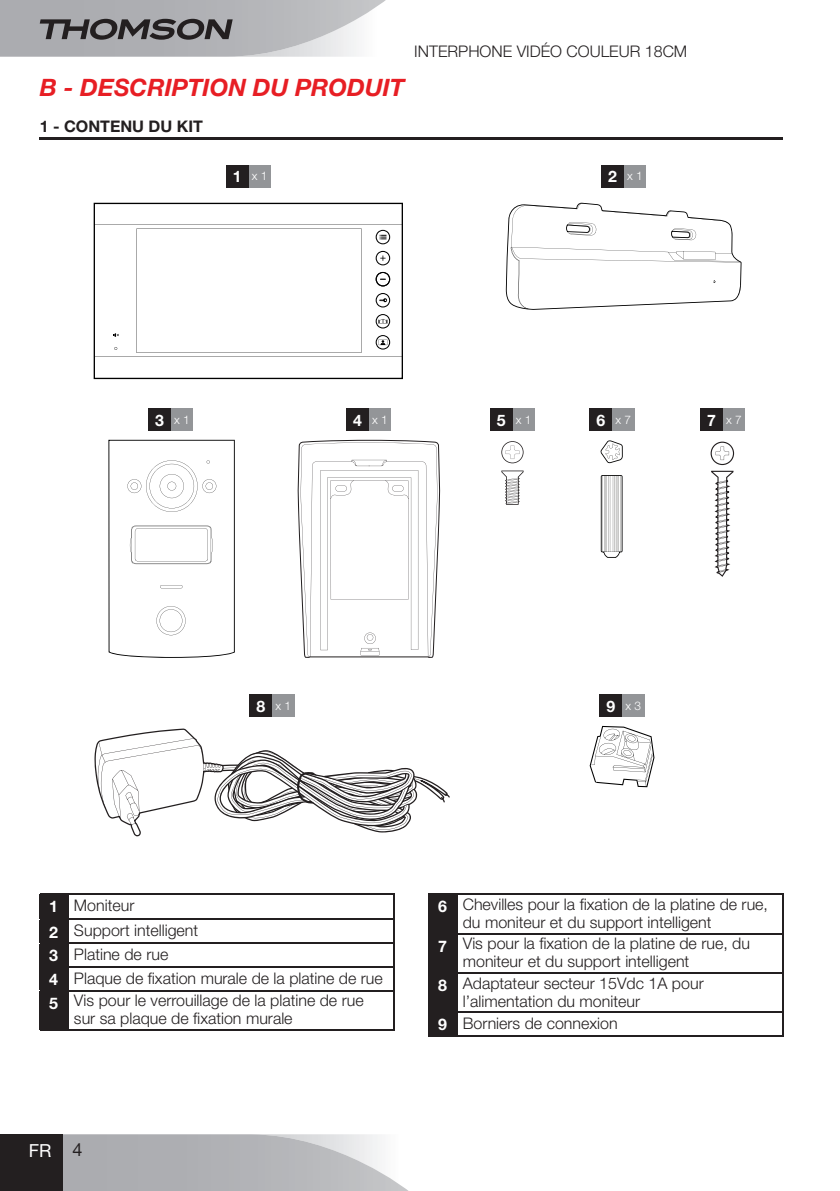
<style>
.page{position:relative;width:840px;height:1191px;background:#fff}
.page>*{position:absolute;margin:0;border:0;box-sizing:border-box;transform-origin:0 0}
.t1{font:italic 700 24px "Helvetica Neue";color:#e71e24}
.t2{font:18px "Helvetica Neue";color:#fff}
.t3{font:300 16px/23.8px "Helvetica Neue";color:#231f20}
.t4{font:700 16px "Helvetica Neue";color:#231f20}
.t5{font:300 11.8px "Helvetica Neue";color:#fff}
.s1{font-weight:700;font-size:15.8px}
.s2{font-weight:700;color:#fff}
.s3{color:#231f20}
</style>
<div class="page">
<svg style="left:62px;top:1134px;width:346px;height:57px;background:#babbbe"></svg>
<div style="left:0;top:1134px;width:62px;height:57px;background:#231f20"></div>
<svg style="left:0;top:0;width:385px;height:57px;background:#acadb0"></svg>
<hr style="left:40px;top:137px;width:742px;height:2px;background:#231f20">
<svg style="left:94px;top:203px;width:308px;height:175px"></svg>
<svg style="left:113px;top:333px;width:6px;height:4px"></svg>
<svg style="left:375px;top:314px;width:15px;height:14px"></svg>
<svg style="left:375px;top:272px;width:15px;height:14px"></svg>
<svg style="left:375px;top:251px;width:15px;height:14px"></svg>
<svg style="left:375px;top:335px;width:15px;height:14px"></svg>
<svg style="left:375px;top:230px;width:15px;height:14px"></svg>
<svg style="left:375px;top:293px;width:15px;height:14px"></svg>
<div style="left:226px;top:165px;width:44px;height:22px;background:#939598"></div>
<div style="left:226px;top:165px;width:22px;height:22px;background:#231f20"></div>
<svg style="left:94px;top:728px;width:355px;height:108px"></svg>
<div style="left:249px;top:694px;width:45px;height:23px;background:#939598"></div>
<div style="left:249px;top:694px;width:23px;height:23px;background:#231f20"></div>
<svg style="left:600px;top:475px;width:22px;height:83px"></svg>
<svg style="left:600px;top:440px;width:22px;height:23px"></svg>
<div style="left:589px;top:408px;width:45px;height:23px;background:#939598"></div>
<div style="left:589px;top:408px;width:22px;height:23px;background:#231f20"></div>
<svg style="left:711px;top:471px;width:22px;height:106px"></svg>
<svg style="left:710px;top:441px;width:23px;height:24px"></svg>
<div style="left:699px;top:408px;width:45px;height:23px;background:#939598"></div>
<div style="left:699px;top:408px;width:23px;height:23px;background:#231f20"></div>
<svg style="left:501px;top:470px;width:22px;height:35px"></svg>
<svg style="left:501px;top:441px;width:22px;height:22px"></svg>
<div style="left:489px;top:408px;width:45px;height:23px;background:#939598"></div>
<div style="left:489px;top:408px;width:23px;height:23px;background:#231f20"></div>
<svg style="left:505px;top:203px;width:236px;height:106px"></svg>
<div style="left:601px;top:165px;width:44px;height:22px;background:#939598"></div>
<div style="left:601px;top:165px;width:22px;height:22px;background:#231f20"></div>
<svg style="left:108px;top:440px;width:127px;height:218px"></svg>
<div style="left:148px;top:408px;width:45px;height:23px;background:#939598"></div>
<div style="left:148px;top:408px;width:23px;height:23px;background:#231f20"></div>
<svg style="left:297px;top:440px;width:143px;height:218px"></svg>
<div style="left:346px;top:408px;width:45px;height:23px;background:#939598"></div>
<div style="left:346px;top:408px;width:22px;height:23px;background:#231f20"></div>
<svg style="left:589px;top:726px;width:65px;height:61px"></svg>
<div style="left:599px;top:694px;width:45px;height:23px;background:#939598"></div>
<div style="left:599px;top:694px;width:22px;height:23px;background:#231f20"></div>
<hr style="left:68px;top:893px;width:326px;height:1px;background:#231f20">
<hr style="left:68px;top:918px;width:326px;height:1px;background:#231f20">
<hr style="left:68px;top:942px;width:326px;height:1px;background:#231f20">
<hr style="left:68px;top:966px;width:326px;height:1px;background:#231f20">
<div style="left:40px;top:893px;width:29px;height:137px;background:#231f20"></div>
<svg style="left:393px;top:894px;width:1px;height:96px"></svg>
<hr style="left:68px;top:990px;width:326px;height:1px;background:#231f20">
<hr style="left:68px;top:991px;width:1px;height:38px;background:#231f20">
<hr style="left:393px;top:991px;width:1px;height:38px;background:#231f20">
<hr style="left:68px;top:1029px;width:326px;height:1px;background:#231f20">
<hr style="left:457px;top:893px;width:325px;height:1px;background:#231f20">
<hr style="left:781px;top:894px;width:1px;height:39px;background:#231f20">
<hr style="left:457px;top:933px;width:325px;height:1px;background:#231f20">
<hr style="left:781px;top:934px;width:1px;height:38px;background:#231f20">
<hr style="left:457px;top:972px;width:325px;height:1px;background:#231f20">
<hr style="left:781px;top:973px;width:1px;height:38px;background:#231f20">
<hr style="left:457px;top:1011px;width:325px;height:1px;background:#231f20">
<div style="left:428px;top:893px;width:29px;height:143px;background:#231f20"></div>
<hr style="left:457px;top:1035px;width:325px;height:1px;background:#231f20">
<h1 class="t1" style="left:40px;top:73px;width:366px">B - DESCRIPTION DU PRODUIT</h1>
<p class="t4" style="left:40px;top:116px;width:164px">1 - CONTENU DU KIT</p>
<p class="t5" style="left:232px;top:169px;width:36px"><span class="s1">1</span> x 1</p>
<p class="t3" style="left:414px;top:39px;width:274px">Interphone vIdéo couleur 18cm</p>
<p class="t5" style="left:607px;top:169px;width:36px"><span class="s1">2</span> x 1</p>
<p class="t5" style="left:155px;top:412px;width:36px"><span class="s1">3</span> x 1</p>
<p class="t5" style="left:353px;top:412px;width:36px"><span class="s1">4</span> x 1</p>
<p class="t5" style="left:496px;top:412px;width:36px"><span class="s1">5</span> x 1</p>
<p class="t5" style="left:596px;top:412px;width:36px"><span class="s1">6</span> x 7</p>
<p class="t5" style="left:706px;top:412px;width:36px"><span class="s1">7</span> x 7</p>
<p class="t5" style="left:256px;top:698px;width:36px"><span class="s1">8</span> x 1</p>
<p class="t5" style="left:606px;top:698px;width:36px"><span class="s1">9</span> x 3</p>
<p class="t3" style="left:49px;top:893px;width:335px"><span class="s2">1</span> Moniteur<br><span class="s2">2</span> Support intelligent<br><span class="s2">3</span> Platine de rue<br><span class="s2">4</span> Plaque de fixation murale de la platine de rue<br><span class="s2">5</span> Vis pour le verrouillage de la platine de rue</p>
<p class="t3" style="left:74px;top:1006px;width:220px">sur sa plaque de fixation murale</p>
<p class="t2" style="left:29px;top:1139px;width:55px">FR <span class="s3">4</span></p>
<p class="t3" style="left:462px;top:894px;width:306px;line-height:18px;text-indent:-25px"><span class="s2">6</span> Chevilles pour la fixation de la platine de rue, du moniteur et du support intelligent</p>
<p class="t3" style="left:462px;top:934px;width:288px;line-height:18px;text-indent:-25px"><span class="s2">7</span> Vis pour la fixation de la platine de rue, du moniteur et du support intelligent</p>
<p class="t3" style="left:462px;top:973px;width:242px;line-height:18px;text-indent:-25px"><span class="s2">8</span> Adaptateur secteur 15Vdc 1A pour l’alimentation du moniteur</p>
<p class="t3" style="left:438px;top:1011px;width:181px"><span class="s2">9</span> Borniers de connexion</p>
</div>
